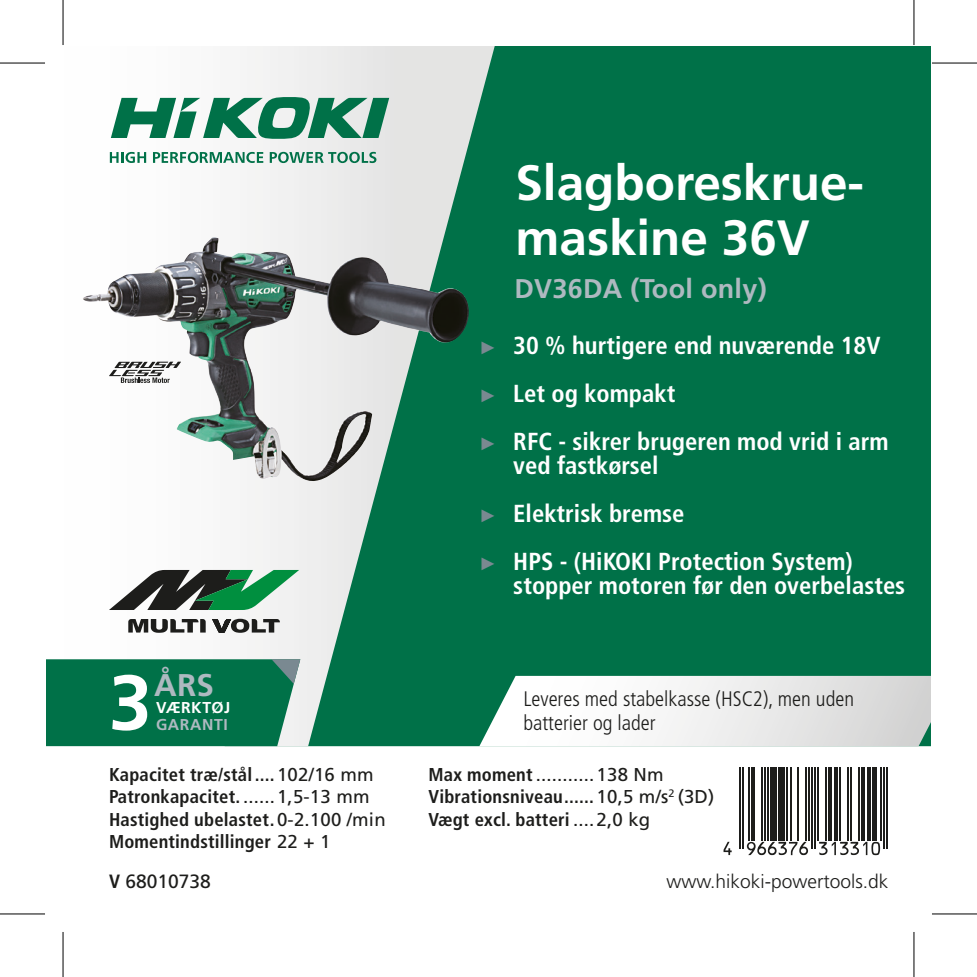
<style>
.page{position:relative;width:977px;height:977px;background:#fff}
.page>*{position:absolute;margin:0;border:0;box-sizing:border-box;transform-origin:0 0}
.t1{font:700 77.4px "Frutiger LT Std";color:#fff}
.Tittel{font:700 49.5px/54px "Frutiger LT Std";color:#fff}
.t2{font:700 31.5px "Frutiger LT Std";color:#aeb9c0}
.t3{font:700 27px "Frutiger LT Std";letter-spacing:.01em;color:#aeb9c0}
.t4{font:700 condensed 24.6px/24px "Frutiger LT Std";color:#fff}
.nr{font:300 condensed 21px/24px "Frutiger LT Std";color:#1d1d1b}
.t5{font:300 19.2px "Frutiger LT Std";color:#1d1d1b}
.Paragraph_Style_1{font:19.2px "Frutiger LT Std";color:#1d1d1b}
.t6{font:700 condensed 18.6px "Frutiger LT Std";letter-spacing:.01em;color:#1d1d1b}
.t7{font:18.6px "Frutiger LT Std";color:#1d1d1b}
.t8{font:700 15.6px "Frutiger LT Std";letter-spacing:.02em;color:#fff}
.t9{font:700 15.6px "Frutiger LT Std";letter-spacing:.035em;color:#aeb9c0}
.s1{font-weight:400;font-stretch:normal}
.s2{font-family:"Arial";font-weight:400;font-stretch:normal;font-size:18px;color:#7a8991}
.s3{font-weight:700;font-stretch:condensed}
</style>
<div class="page">
<div style="left:497px;top:46px;width:433px;height:629px;background:#007148"></div>
<svg style="left:109px;top:46px;width:388px;height:700px"></svg>
<svg style="left:110px;top:152px;width:36px;height:11px"></svg>
<svg style="left:153px;top:152px;width:110px;height:11px"></svg>
<svg style="left:270px;top:152px;width:106px;height:11px"></svg>
<svg style="left:111px;top:97px;width:278px;height:42px"></svg>
<svg style="left:46px;top:659px;width:254px;height:87px;background:#0d7751"></svg>
<svg style="left:479px;top:675px;width:451px;height:71px"></svg>
<svg style="left:729px;top:767px;width:159px;height:89px"></svg>
<hr style="left:738px;top:766px;width:2px;height:82px;background:#1d1d1b">
<hr style="left:742px;top:766px;width:1px;height:82px;background:#1d1d1b">
<hr style="left:748px;top:766px;width:1px;height:74px;background:#1d1d1b">
<hr style="left:751px;top:766px;width:3px;height:74px;background:#1d1d1b">
<hr style="left:760px;top:766px;width:2px;height:74px;background:#1d1d1b">
<hr style="left:764px;top:766px;width:1px;height:74px;background:#1d1d1b">
<hr style="left:767px;top:766px;width:1px;height:74px;background:#1d1d1b">
<div style="left:770px;top:766px;width:6px;height:74px;background:#1d1d1b"></div>
<div style="left:778px;top:766px;width:6px;height:74px;background:#1d1d1b"></div>
<hr style="left:785px;top:766px;width:2px;height:74px;background:#1d1d1b">
<hr style="left:790px;top:766px;width:2px;height:74px;background:#1d1d1b">
<hr style="left:797px;top:766px;width:1px;height:74px;background:#1d1d1b">
<hr style="left:804px;top:766px;width:2px;height:74px;background:#1d1d1b">
<hr style="left:807px;top:766px;width:2px;height:74px;background:#1d1d1b">
<hr style="left:811px;top:766px;width:1px;height:82px;background:#1d1d1b">
<hr style="left:814px;top:766px;width:1px;height:82px;background:#1d1d1b">
<hr style="left:817px;top:766px;width:1px;height:74px;background:#1d1d1b">
<hr style="left:825px;top:766px;width:1px;height:74px;background:#1d1d1b">
<hr style="left:828px;top:766px;width:3px;height:74px;background:#1d1d1b">
<hr style="left:834px;top:766px;width:3px;height:74px;background:#1d1d1b">
<hr style="left:839px;top:766px;width:1px;height:74px;background:#1d1d1b">
<hr style="left:847px;top:766px;width:1px;height:74px;background:#1d1d1b">
<hr style="left:850px;top:766px;width:1px;height:74px;background:#1d1d1b">
<hr style="left:857px;top:766px;width:2px;height:74px;background:#1d1d1b">
<hr style="left:861px;top:766px;width:3px;height:74px;background:#1d1d1b">
<hr style="left:867px;top:766px;width:3px;height:74px;background:#1d1d1b">
<hr style="left:872px;top:766px;width:4px;height:74px;background:#1d1d1b">
<hr style="left:879px;top:766px;width:2px;height:74px;background:#1d1d1b">
<hr style="left:883px;top:766px;width:1px;height:82px;background:#1d1d1b">
<hr style="left:886px;top:766px;width:1px;height:82px;background:#1d1d1b">
<svg style="left:723px;top:841px;width:8px;height:14px"></svg>
<svg style="left:746px;top:841px;width:62px;height:14px"></svg>
<svg style="left:819px;top:841px;width:61px;height:14px"></svg>
<img style="left:83px;top:237px;width:388px;height:246px">
<svg style="left:109px;top:570px;width:190px;height:40px"></svg>
<svg style="left:128px;top:618px;width:152px;height:14px"></svg>
<svg style="left:109px;top:361px;width:72px;height:22px"></svg>
<hr style="left:0;top:62px;width:45px;height:2px;background:#000">
<hr style="left:931px;top:62px;width:45px;height:2px;background:#000">
<hr style="left:0;top:913px;width:45px;height:1px;background:#000">
<hr style="left:931px;top:913px;width:45px;height:1px;background:#000">
<hr style="left:62px;top:0;width:2px;height:45px;background:#000">
<hr style="left:62px;top:931px;width:2px;height:45px;background:#000">
<hr style="left:913px;top:0;width:1px;height:45px;background:#000">
<hr style="left:913px;top:931px;width:1px;height:45px;background:#000">
<p class="Tittel" style="left:515px;top:156px;width:350px">Slagboreskrue&shy;maskine 36V</p>
<p class="t3" style="left:514px;top:273px;width:254px">DV36DA (Tool only)</p>
<h3 class="t2" style="left:154px;top:666px;width:62px">ÅRS</h3>
<h1 class="t1" style="left:109px;top:657px;width:45px">3</h1>
<p class="t8" style="left:156px;top:698px;width:76px">VÆRKTØJ</p>
<p class="t9" style="left:156px;top:715px;width:73px">GARANTI</p>
<p class="t6" style="left:109px;top:763px;width:266px">Kapacitet træ/stål ....<span class="s1">102/16 mm</span></p>
<p class="t6" style="left:109px;top:785px;width:262px">Patronkapacitet. <span class="s1">......1,5-13 mm</span></p>
<p class="t6" style="left:109px;top:808px;width:278px">Hastighed ubelastet.<span class="s1">0-2.100 /min</span></p>
<p class="t6" style="left:109px;top:830px;width:223px">Momentindstillinger <span class="s1">22 + 1</span></p>
<p class="t4" style="left:479px;top:333px;width:402px"><span class="s2">►</span> 30 % hurtigere end nuværende 18V</p>
<p class="t4" style="left:479px;top:381px;width:197px"><span class="s2">►</span> Let og kompakt</p>
<p class="t4" style="left:513px;top:429px;width:377px;text-indent:-34px"><span class="s2">►</span> RFC - sikrer brugeren mod vrid i arm ved fastkørsel</p>
<p class="t4" style="left:479px;top:501px;width:207px"><span class="s2">►</span> Elektrisk bremse</p>
<p class="t4" style="left:513px;top:549px;width:393px;text-indent:-34px"><span class="s2">►</span> HPS - (HiKOKI Protection System) stopper motoren før den overbelastes</p>
<p class="nr" style="left:523px;top:687px;width:332px">Leveres med stabelkasse (HSC2), men uden batterier og lader</p>
<p class="t7" style="left:428px;top:763px;width:237px"><span class="s3">Max moment</span> ...........138 Nm</p>
<p class="t6" style="left:428px;top:785px;width:287px">Vibrationsniveau......<span class="s1">10,5 m/s</span><sup>2</sup> <span class="s1">(3D)</span></p>
<p class="t6" style="left:428px;top:808px;width:223px">Vægt excl. batteri <span class="s1">....2,0 kg</span></p>
<p class="Paragraph_Style_1" style="left:109px;top:869px;width:103px"><span class="s3">V</span> 68010738</p>
<p class="t5" style="left:666px;top:870px;width:223px">www.hikoki-powertools.dk</p>
</div>
